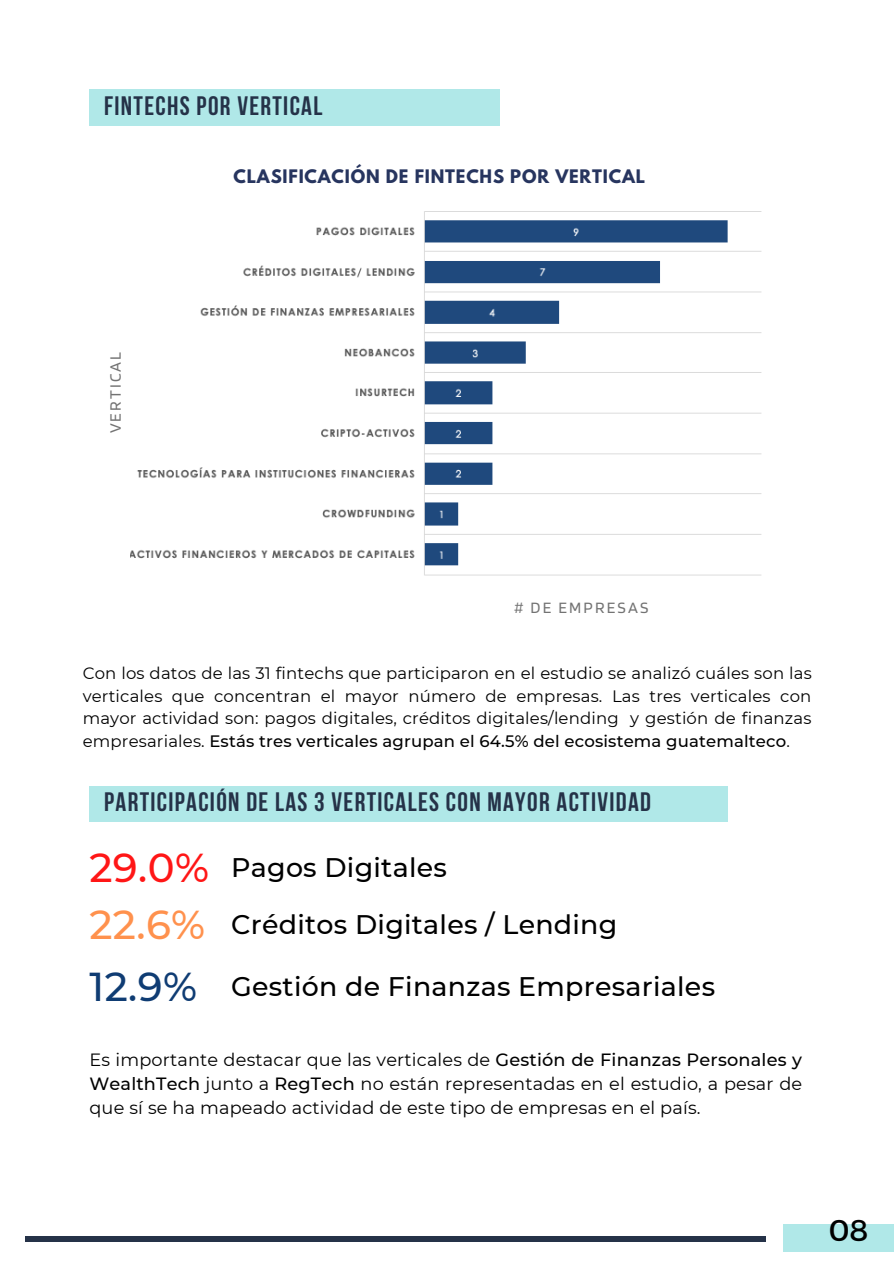
<style>
.page{position:relative;width:894px;height:1264px;background:#fff}
.page>*{position:absolute;margin:0;border:0;box-sizing:border-box;transform-origin:0 0}
.t1{font:500 40.2px "Montserrat";color:#ff1616}
.t2{font:500 40.2px "Montserrat";color:#ff914d}
.t3{font:500 40.2px "Montserrat";color:#0f3c73}
.t4{font:30px "Montserrat";color:#000}
.t5{font:500 26.85px "Montserrat";letter-spacing:.01em;color:#000}
.t6{font:700 26.55px "Bebas Neue";letter-spacing:.05em;color:#253248}
.t7{font:17.7px/23.7px "Montserrat";letter-spacing:.01em;color:#000;text-align:justify}
.t8{font:16.5px/22.5px "Montserrat";letter-spacing:.01em;color:#000;text-align:justify}
.t9{font:700 16.5px "League Spartan";letter-spacing:.05em;color:#27355f}
.t10{font:16.5px "Blinker";letter-spacing:.13em;color:#737373}
.s1{font-weight:500}
</style>
<div class="page">
<div style="left:782px;top:1224px;width:111px;height:27px;background:#b0e8e8"></div>
<div style="left:25px;top:1236px;width:740px;height:5px;background:#253248"></div>
<div style="left:333px;top:786px;width:394px;height:35px;background:#b0e8e8"></div>
<div style="left:89px;top:786px;width:394px;height:35px;background:#b0e8e8"></div>
<img style="left:130px;top:211px;width:632px;height:365px">
<div style="left:89px;top:89px;width:410px;height:36px;background:#b0e8e8"></div>
<p class="t6" style="left:104px;top:96px;width:220px">FINTECHS POR VERTICAL</p>
<p class="t9" style="left:233px;top:168px;width:413px">CLASIFICACIÓN DE FINTECHS POR VERTICAL</p>
<p class="t10" style="left:105px;top:433px;width:83px;rotate:-90deg">VERTICAL</p>
<p class="t10" style="left:514px;top:596px;width:136px"># DE EMPRESAS</p>
<p class="t8" style="left:83px;top:662px;width:730px">Con los datos de las 31 fintechs que participaron en el estudio se analizó cuáles son las verticales que concentran el mayor número de empresas. Las tres verticales con mayor actividad son: pagos digitales, créditos digitales/lending y gestión de finanzas empresariales. <span class="s1">Estás tres verticales agrupan el 64.5% del ecosistema guatemalteco</span>.</p>
<p class="t6" style="left:104px;top:791px;width:548px">PARTICIPACIÓN DE LAS 3 VERTICALES CON MAYOR ACTIVIDAD</p>
<p class="t1" style="left:89px;top:842px;width:121px">29.0%</p>
<p class="t5" style="left:231px;top:851px;width:217px">Pagos Digitales</p>
<p class="t2" style="left:89px;top:900px;width:117px">22.6%</p>
<p class="t5" style="left:231px;top:908px;width:387px">Créditos Digitales / Lending</p>
<p class="t3" style="left:89px;top:962px;width:109px">12.9%</p>
<p class="t5" style="left:231px;top:970px;width:485px">Gestión de Finanzas Empresariales</p>
<p class="t7" style="left:89px;top:1048px;width:714px">Es importante destacar que las verticales de <span class="s1">Gestión de Finanzas Personales y WealthTech</span> junto a <span class="s1">RegTech</span> no están representadas en el estudio, a pesar de que sí se ha mapeado actividad de este tipo de empresas en el país.</p>
<p class="t4" style="left:828px;top:1210px;width:41px">08</p>
</div>
